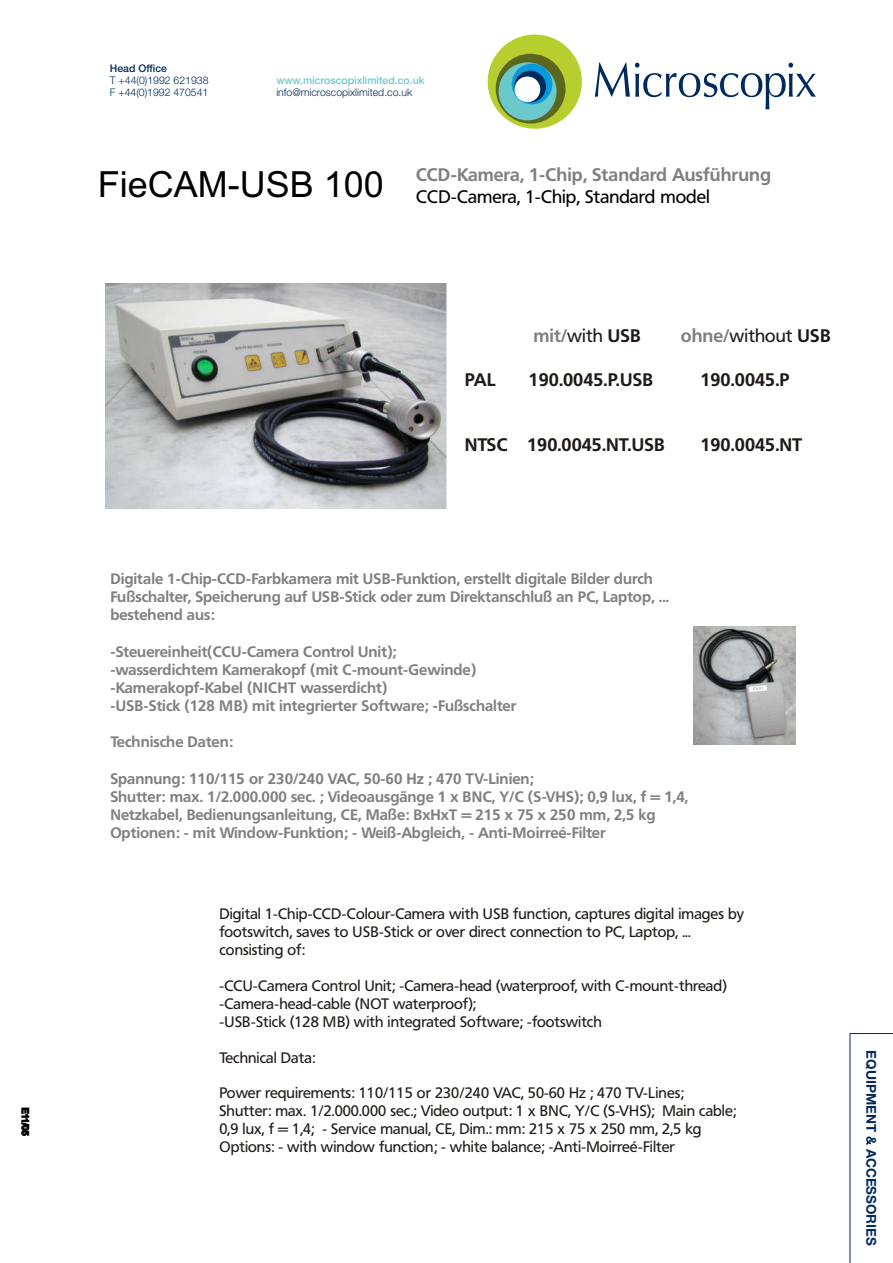
<style>
.page{position:relative;width:893px;height:1263px;background:#fff}
.page>*{position:absolute;margin:0;border:0;box-sizing:border-box;transform-origin:0 0}
.t1{font:36px "Arial";color:#000}
.t2{font:700 18px "Frutiger BSK";color:#1f1a17}
.t3{font:700 18px "Frutiger BSK";color:#808080}
.t4{font:18px "Frutiger BSK";color:#000}
.t5{font:18px "Frutiger BSK";color:#1f1a17}
.t6{font:700 15px/18.1px "Frutiger BSK";color:#808080}
.t7{font:15px/18px "Frutiger BSK";color:#1f1a17}
.t8{font:700 13.5px "Helvetica Neue";color:#002a5b}
.t9{font:300 10.5px/12px "Helvetica Neue";color:#002a5b}
.t10{font:500 10.5px "Helvetica Neue";color:#6bc9cc}
.t11{font:500 10.5px "Helvetica Neue";color:#002a5b}
.t12{font:9px "Arial";color:#1f1a17}
.s1{font-weight:400;color:#1f1a17}
.s2{color:#1f1a17}
.s3{font-weight:700;color:#808080}
.s4{font-weight:700}
</style>
<div class="page">
<img style="left:106px;top:283px;width:341px;height:225px">
<img style="left:693px;top:627px;width:103px;height:117px">
<div style="left:488px;top:35px;width:94px;height:94px;background:#b6cf2f;border-radius:50%"></div>
<div style="left:496px;top:54px;width:69px;height:70px;background:#5b671e;border-radius:50%"></div>
<div style="left:499px;top:62px;width:58px;height:58px;background:#6bc9cc;border-radius:50%"></div>
<div style="left:512px;top:64px;width:40px;height:40px;background:#069ad9;border-radius:50%"></div>
<div style="left:514px;top:71px;width:32px;height:31px;background:#002a5b;border-radius:50%"></div>
<div style="left:515px;top:76px;width:25px;height:26px;background:#fff;border-radius:50%"></div>
<svg style="left:595px;top:63px;width:221px;height:46px"></svg>
<hr style="left:850px;top:1033px;width:1px;height:230px;background:#002a5b">
<hr style="left:850px;top:1033px;width:43px;height:1px;background:#002a5b">
<p class="t12" style="left:30px;top:1108px;width:29px;rotate:90deg">E11/05</p>
<p class="t11" style="left:110px;top:64px;width:59px">Head Office</p>
<p class="t9" style="left:110px;top:75px;width:100px">T +44(0)1992 621938<br>F +44(0)1992 470541</p>
<p class="t10" style="left:276px;top:76px;width:150px">www.microscopixlimited.co.uk</p>
<p class="t9" style="left:276px;top:87px;width:137px">info@microscopixlimited.co.uk</p>
<h1 class="t1" style="left:98px;top:164px;width:288px">FieCAM-USB 100</h1>
<p class="t3" style="left:416px;top:169px;width:356px">CCD-Kamera, 1-Chip, Standard Ausführung</p>
<p class="t4" style="left:416px;top:190px;width:295px">CCD-Camera, 1-Chip, Standard model</p>
<p class="t3" style="left:533px;top:330px;width:109px">mit/<span class="s1">with</span> <span class="s2">USB</span></p>
<p class="t5" style="left:681px;top:330px;width:151px"><span class="s3">ohne/</span>without <span class="s4">USB</span></p>
<p class="t2" style="left:465px;top:373px;width:33px">PAL</p>
<p class="t2" style="left:529px;top:373px;width:126px">190.0045.P.USB</p>
<p class="t2" style="left:465px;top:439px;width:201px">NTSC 190.0045.NT.USB</p>
<p class="t2" style="left:700px;top:373px;width:91px">190.0045.P</p>
<p class="t2" style="left:700px;top:439px;width:103px">190.0045.NT</p>
<p class="t6" style="left:110px;top:571px;width:560px">Digitale 1-Chip-CCD-Farbkamera mit USB-Funktion, erstellt digitale Bilder durch<br>Fußschalter, Speicherung auf USB-Stick oder zum Direktanschluß an PC, Laptop, ... bestehend aus:</p>
<p class="t6" style="left:110px;top:644px;width:407px">-Steuereinheit(CCU-Camera Control Unit);<br>-wasserdichtem Kamerakopf (mit C-mount-Gewinde) -Kamerakopf-Kabel (NICHT wasserdicht)<br>-USB-Stick (128 MB) mit integrierter Software; -Fußschalter</p>
<p class="t6" style="left:110px;top:735px;width:124px">Technische Daten:</p>
<p class="t6" style="left:110px;top:771px;width:579px">Spannung: 110/115 or 230/240 VAC, 50-60 Hz ; 470 TV-Linien;<br>Shutter: max. 1/2.000.000 sec. ; Videoausgänge 1 x BNC, Y/C (S-VHS); 0,9 lux, f = 1,4, Netzkabel, Bedienungsanleitung, CE, Maße: BxHxT = 215 x 75 x 250 mm, 2,5 kg Optionen: - mit Window-Funktion; - Weiß-Abgleich, - Anti-Moirreé-Filter</p>
<p class="t7" style="left:219px;top:906px;width:526px">Digital 1-Chip-CCD-Colour-Camera with USB function, captures digital images by footswitch, saves to USB-Stick or over direct connection to PC, Laptop, ... consisting of:</p>
<p class="t7" style="left:219px;top:978px;width:509px">-CCU-Camera Control Unit; -Camera-head (waterproof, with C-mount-thread) -Camera-head-cable (NOT waterproof);<br>-USB-Stick (128 MB) with integrated Software; -footswitch</p>
<p class="t7" style="left:219px;top:1050px;width:97px">Technical Data:</p>
<p class="t7" style="left:219px;top:1086px;width:518px">Power requirements: 110/115 or 230/240 VAC, 50-60 Hz ; 470 TV-Lines; Shutter: max. 1/2.000.000 sec.; Video output: 1 x BNC, Y/C (S-VHS); Main cable; 0,9 lux, f = 1,4; - Service manual, CE, Dim.: mm: 215 x 75 x 250 mm, 2,5 kg Options: - with window function; - white balance; -Anti-Moirreé-Filter</p>
<p class="t8" style="left:876px;top:1050px;width:197px;rotate:90deg">EQUIPMENT &amp; ACCESSORIES</p>
</div>
